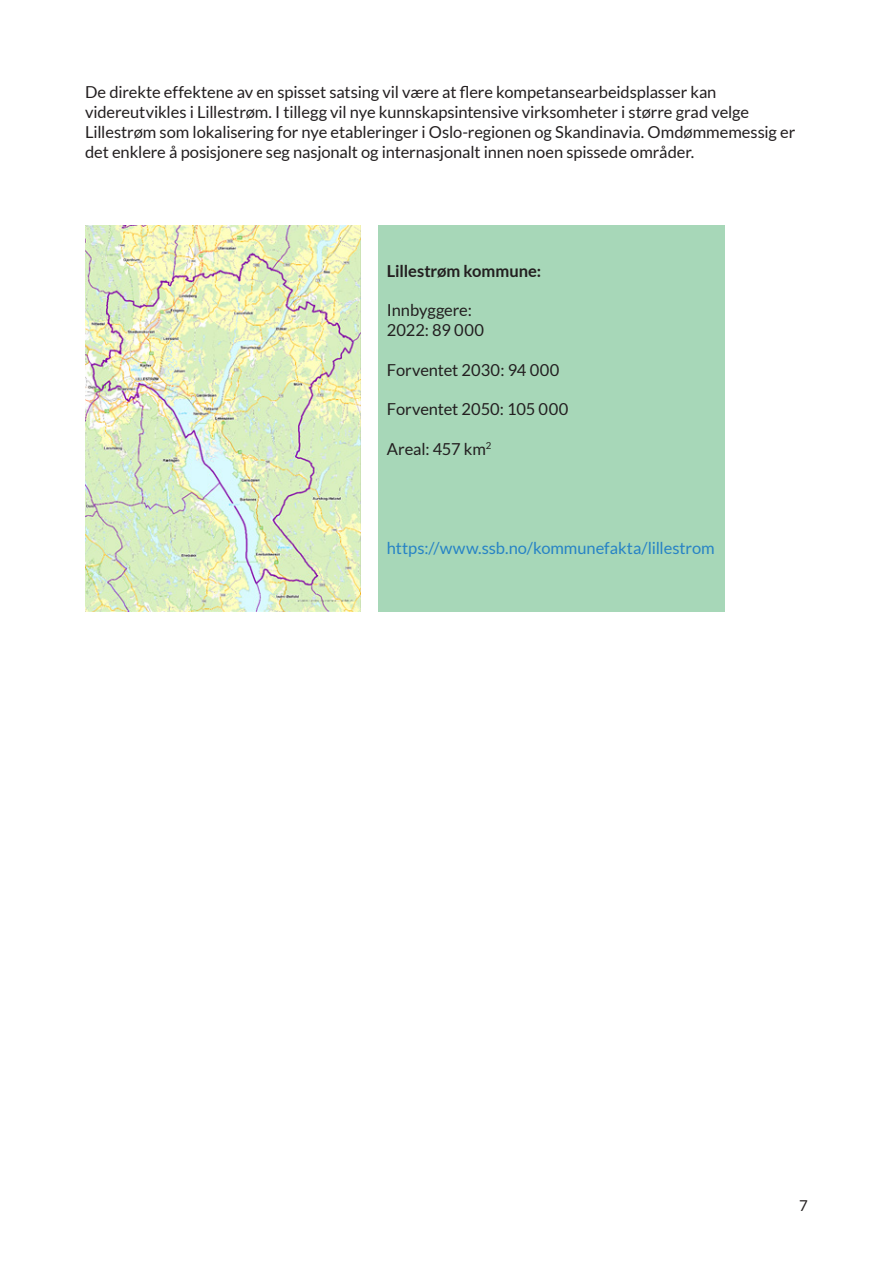
<style>
.page{position:relative;width:893px;height:1263px;background:#fff}
.page>*{position:absolute;margin:0;border:0;box-sizing:border-box;transform-origin:0 0}
.t1{font:16.5px/19.8px "Lato";letter-spacing:-.005em;color:#231f20}
.t2{font:16.5px "Lato";letter-spacing:-.005em;color:#2783c5}
.t3{font:700 16.5px "Lato";letter-spacing:-.005em;color:#231f20}
.t4{font:15px "Lato";color:#231f20}
</style>
<div class="page">
<img style="left:86px;top:226px;width:274px;height:386px">
<div style="left:378px;top:225px;width:347px;height:387px;background:#a7d7b8"></div>
<p class="t1" style="left:85px;top:82px;width:712px">De direkte effektene av en spisset satsing vil være at flere kompetansearbeidsplasser kan videreutvikles i Lillestrøm. I tillegg vil nye kunnskapsintensive virksomheter i større grad velge Lillestrøm som lokalisering for nye etableringer i Oslo-regionen og Skandinavia. Omdømmemessig er det enklere å posisjonere seg nasjonalt og internasjonalt innen noen spissede områder.</p>
<p class="t3" style="left:387px;top:261px;width:156px">Lillestrøm kommune:</p>
<p class="t1" style="left:387px;top:300px;width:99px">Innbyggere:<br>2022: 89 000</p>
<p class="t1" style="left:387px;top:360px;width:174px">Forventet 2030: 94 000</p>
<p class="t1" style="left:387px;top:399px;width:183px">Forventet 2050: 105 000</p>
<p class="t1" style="left:387px;top:439px;width:106px">Areal: 457 km<sup>2</sup></p>
<p class="t2" style="left:387px;top:539px;width:329px">https://www.ssb.no/kommunefakta/lillestrom</p>
<p class="t4" style="left:799px;top:1197px;width:10px">7</p>
</div>
